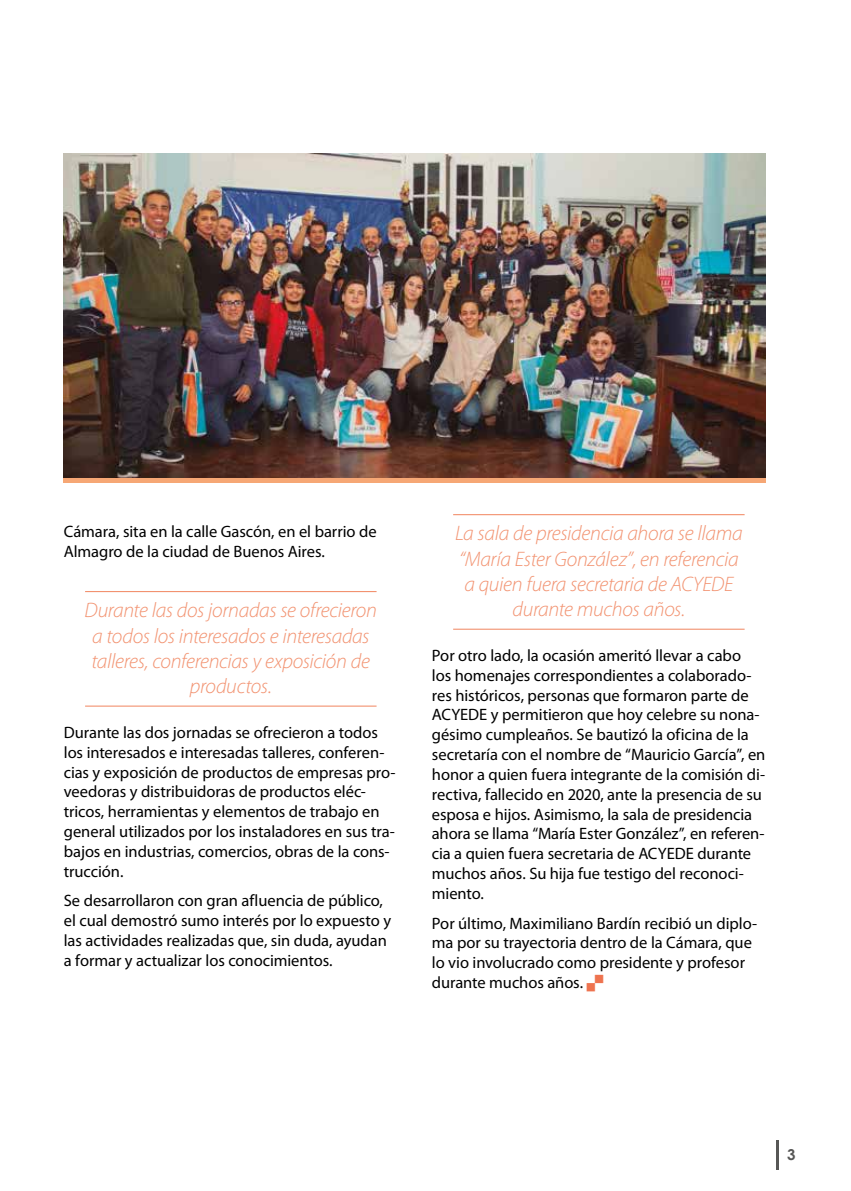
<style>
.page{position:relative;width:851px;height:1191px;background:#fff}
.page>*{position:absolute;margin:0;border:0;box-sizing:border-box;transform-origin:0 0}
.t1{font:italic 300 21px/25.2px "Myriad Pro";letter-spacing:-.015em;color:#f29270;text-align:center}
.t2{font:16.5px/19.8px "Myriad Pro";letter-spacing:-.005em;color:#000}
.t3{font:700 15px "Century Gothic";color:#575756}
</style>
<div class="page">
<hr style="left:776px;top:1140px;width:2px;height:29px;background:#575756">
<hr style="left:85px;top:591px;width:291px;height:1px;background:#f29270">
<hr style="left:85px;top:705px;width:291px;height:1px;background:#f29270">
<hr style="left:453px;top:514px;width:291px;height:1px;background:#f29270">
<hr style="left:453px;top:628px;width:291px;height:2px;background:#f29270">
<img style="left:64px;top:153px;width:701px;height:325px">
<hr style="left:64px;top:478px;width:701px;height:4px;background:#f6a775">
<p class="t2" style="left:64px;top:521px;width:314px">Cámara, sita en la calle Gascón, en el barrio de<br>Almagro de la ciudad de Buenos Aires.</p>
<p class="t1" style="left:85px;top:597px;width:294px">Durante las dos jornadas se ofrecieron a todos los interesados e interesadas talleres, conferencias y exposición de productos.</p>
<p class="t2" style="left:64px;top:722px;width:333px">Durante las dos jornadas se ofrecieron a todos los interesados e interesadas talleres, conferen&shy;cias y exposición de productos de empresas pro&shy;veedoras y distribuidoras de productos eléc&shy;tricos, herramientas y elementos de trabajo en general utilizados por los instaladores en sus tra&shy;bajos en industrias, comercios, obras de la cons&shy;trucción.</p>
<p class="t2" style="left:64px;top:890px;width:329px">Se desarrollaron con gran afluencia de público, el cual demostró sumo interés por lo expuesto y las actividades realizadas que, sin duda, ayudan a formar y actualizar los conocimientos.</p>
<p class="t1" style="left:455px;top:520px;width:289px">La sala de presidencia ahora se llama “María Ester González”, en referencia a quien fuera secretaria de ACYEDE durante muchos años.</p>
<p class="t2" style="left:432px;top:645px;width:335px">Por otro lado, la ocasión ameritó llevar a cabo<br>los homenajes correspondientes a colaborado&shy;res históricos, personas que formaron parte de ACYEDE y permitieron que hoy celebre su nona&shy;gésimo cumpleaños. Se bautizó la oficina de la secretaría con el nombre de “Mauricio García”, en honor a quien fuera integrante de la comisión di&shy;rectiva, fallecido en 2020, ante la presencia de su esposa e hijos. Asimismo, la sala de presidencia ahora se llama “María Ester González”, en referen&shy;cia a quien fuera secretaria de ACYEDE durante muchos años. Su hija fue testigo del reconoci&shy;miento.</p>
<p class="t2" style="left:432px;top:913px;width:327px">Por último, Maximiliano Bardín recibió un diplo&shy;ma por su trayectoria dentro de la Cámara, que lo vio involucrado como presidente y profesor durante muchos años.</p>
<p class="t3" style="left:787px;top:1143px;width:10px">3</p>
</div>
